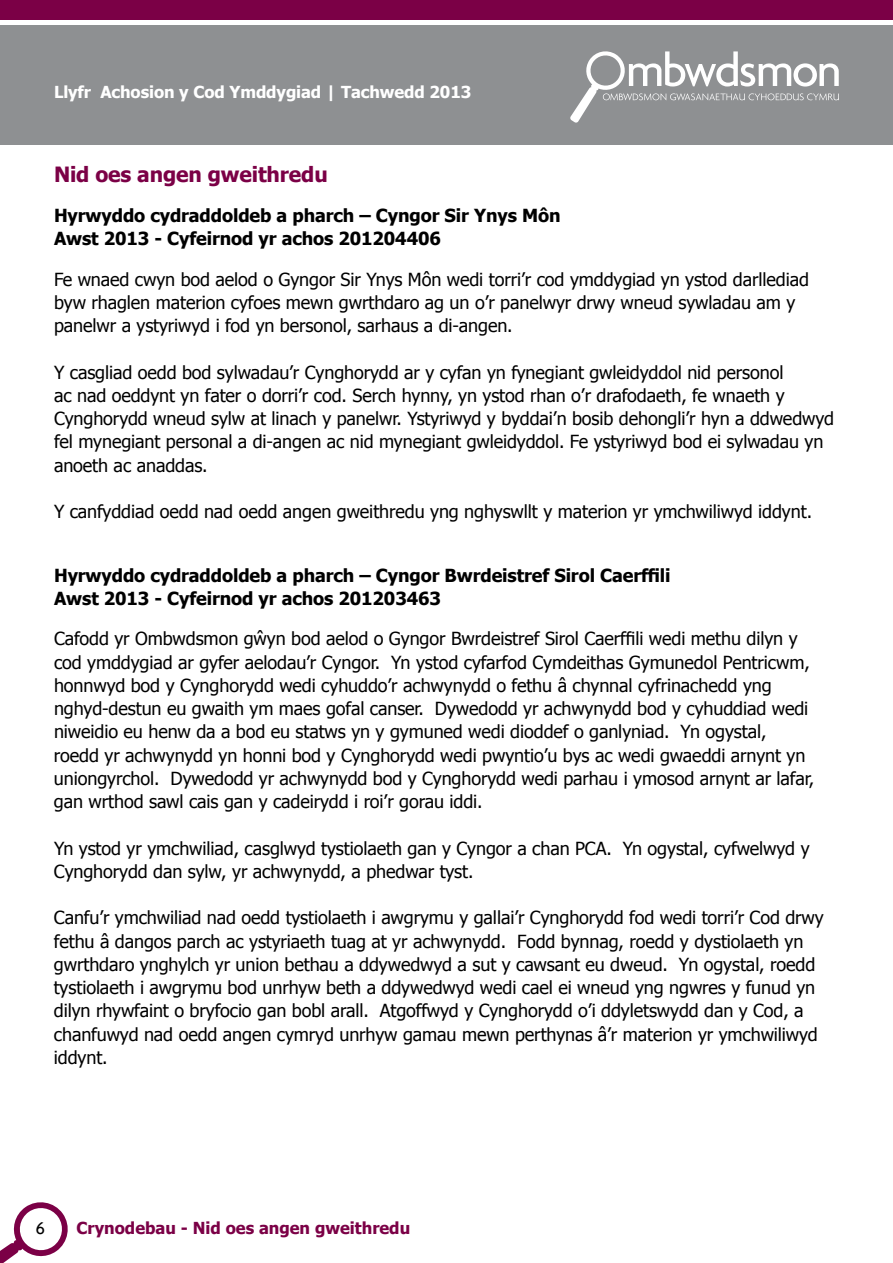
<style>
.page{position:relative;width:893px;height:1263px;background:#fff}
.page>*{position:absolute;margin:0;border:0;box-sizing:border-box;transform-origin:0 0}
.t1{font:700 21px "Tahoma";letter-spacing:-.005em;color:#7b0046}
.t2{font:18px/23.2px "Tahoma";letter-spacing:-.005em;color:#000}
.t3{font:700 18px/23.2px "Tahoma";letter-spacing:-.005em;color:#000}
.t4{font:500 18px "Agenda";color:#000}
.t5{font:700 16.5px "Tahoma";letter-spacing:-.005em;color:#fff}
.t6{font:700 16.5px "Tahoma";color:#7b0046}
</style>
<div class="page">
<div style="left:0;top:26px;width:893px;height:119px;background:#8e9092"></div>
<div style="left:0;top:0;width:893px;height:20px;background:#7b0046"></div>
<svg style="left:570px;top:51px;width:269px;height:72px"></svg>
<svg style="left:0;top:1202px;width:68px;height:61px"></svg>
<p class="t5" style="left:54px;top:80px;width:419px">Llyfr Achosion y Cod Ymddygiad | Tachwedd 2013</p>
<p class="t1" style="left:54px;top:160px;width:275px">Nid oes angen gweithredu</p>
<p class="t3" style="left:54px;top:203px;width:508px">Hyrwyddo cydraddoldeb a pharch – Cyngor Sir Ynys Môn<br>Awst 2013 - Cyfeirnod yr achos 201204406</p>
<p class="t2" style="left:54px;top:267px;width:756px">Fe wnaed cwyn bod aelod o Gyngor Sir Ynys Môn wedi torri’r cod ymddygiad yn ystod darllediad byw rhaglen materion cyfoes mewn gwrthdaro ag un o’r panelwyr drwy wneud sywladau am y panelwr a ystyriwyd i fod yn bersonol, sarhaus a di-angen.</p>
<p class="t2" style="left:54px;top:360px;width:782px">Y casgliad oedd bod sylwadau’r Cynghorydd ar y cyfan yn fynegiant gwleidyddol nid personol<br>ac nad oeddynt yn fater o dorri’r cod. Serch hynny, yn ystod rhan o’r drafodaeth, fe wnaeth y Cynghorydd wneud sylw at linach y panelwr. Ystyriwyd y byddai’n bosib dehongli’r hyn a ddwedwyd fel mynegiant personal a di-angen ac nid mynegiant gwleidyddol. Fe ystyriwyd bod ei sylwadau yn anoeth ac anaddas.</p>
<p class="t2" style="left:54px;top:499px;width:760px">Y canfyddiad oedd nad oedd angen gweithredu yng nghyswllt y materion yr ymchwiliwyd iddynt.</p>
<p class="t3" style="left:54px;top:562px;width:618px">Hyrwyddo cydraddoldeb a pharch – Cyngor Bwrdeistref Sirol Caerffili<br>Awst 2013 - Cyfeirnod yr achos 201203463</p>
<p class="t2" style="left:54px;top:626px;width:762px">Cafodd yr Ombwdsmon gŵyn bod aelod o Gyngor Bwrdeistref Sirol Caerffili wedi methu dilyn y cod ymddygiad ar gyfer aelodau’r Cyngor. Yn ystod cyfarfod Cymdeithas Gymunedol Pentricwm, honnwyd bod y Cynghorydd wedi cyhuddo’r achwynydd o fethu â chynnal cyfrinachedd yng nghyd-destun eu gwaith ym maes gofal canser. Dywedodd yr achwynydd bod y cyhuddiad wedi niweidio eu henw da a bod eu statws yn y gymuned wedi dioddef o ganlyniad. Yn ogystal, roedd yr achwynydd yn honni bod y Cynghorydd wedi pwyntio’u bys ac wedi gwaeddi arnynt yn uniongyrchol. Dywedodd yr achwynydd bod y Cynghorydd wedi parhau i ymosod arnynt ar lafar, gan wrthod sawl cais gan y cadeirydd i roi’r gorau iddi.</p>
<p class="t2" style="left:54px;top:836px;width:757px">Yn ystod yr ymchwiliad, casglwyd tystiolaeth gan y Cyngor a chan PCA. Yn ogystal, cyfwelwyd y<br>Cynghorydd dan sylw, yr achwynydd, a phedwar tyst.</p>
<p class="t2" style="left:54px;top:905px;width:771px">Canfu’r ymchwiliad nad oedd tystiolaeth i awgrymu y gallai’r Cynghorydd fod wedi torri’r Cod drwy fethu â dangos parch ac ystyriaeth tuag at yr achwynydd. Fodd bynnag, roedd y dystiolaeth yn gwrthdaro ynghylch yr union bethau a ddywedwyd a sut y cawsant eu dweud. Yn ogystal, roedd tystiolaeth i awgrymu bod unrhyw beth a ddywedwyd wedi cael ei wneud yng ngwres y funud yn dilyn rhywfaint o bryfocio gan bobl arall. Atgoffwyd y Cynghorydd o’i ddyletswydd dan y Cod, a chanfuwyd nad oedd angen cymryd unrhyw gamau mewn perthynas â’r materion yr ymchwiliwyd iddynt.</p>
<p class="t4" style="left:36px;top:1217px;width:11px">6</p>
<p class="t6" style="left:77px;top:1216px;width:335px">Crynodebau - Nid oes angen gweithredu</p>
</div>
